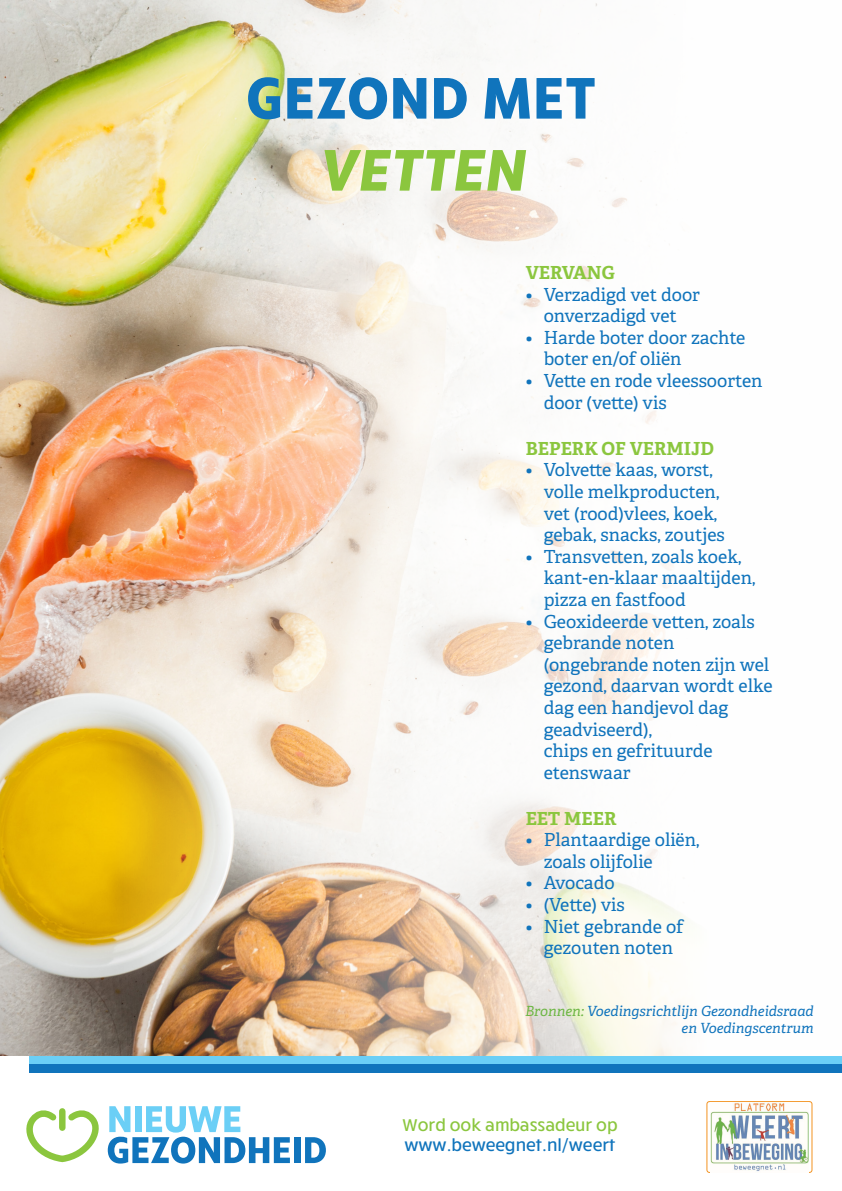
<style>
.page{position:relative;width:842px;height:1191px;background:#fff}
.page>*{position:absolute;margin:0;border:0;box-sizing:border-box;transform-origin:0 0}
.t1{font:700 60px "Ruck Sack";letter-spacing:.01em;color:#1074bc}
.t2{font:700 60px "Ruck Sack";color:#8bc63e}
.t3{font:18px/21.6px "Adelle";color:#1074bc}
.Alinea_kop_-_geel{font:700 18px "Adelle";color:#8bc63e}
.t4{font:500 17.4px/20.9px "Ruck Sack";color:#1074bc}
.Bullets_zonder_bulle{font:italic 14px "Adelle";color:#1074bc}
.s1{color:#6db644}
.s2{color:#8bc63e}
</style>
<div class="page">
<img style="left:0;top:0;width:688px;height:1056px">
<div style="left:30px;top:1056px;width:812px;height:8px;background:#6bcff6"></div>
<div style="left:30px;top:1064px;width:812px;height:8px;background:#1074bc"></div>
<svg style="left:108px;top:1106px;width:182px;height:57px"></svg>
<div style="left:294px;top:1137px;width:6px;height:26px;background:#1074bc"></div>
<svg style="left:305px;top:1137px;width:21px;height:26px"></svg>
<svg style="left:26px;top:1108px;width:73px;height:55px"></svg>
<div style="left:707px;top:1101px;width:105px;height:71px;background:linear-gradient(to bottom,#fff,#fff);border-radius:3px"></div>
<div style="left:707px;top:1101px;width:105px;height:71px;border:1px solid #f39321;border-radius:3px"></div>
<img style="left:710px;top:1102px;width:98px;height:70px">
<p class="t1" style="left:246px;top:57px;width:351px">GEZOND MET</p>
<p class="t2" style="left:318px;top:129px;width:218px">VETTEN</p>
<p class="Alinea_kop_-_geel" style="left:526px;top:260px;width:91px">VERVANG</p>
<p class="t3" style="left:526px;top:283px;width:176px;text-align:center">• Verzadigd vet door onverzadigd vet</p>
<p class="t3" style="left:544px;top:326px;width:203px;text-indent:-18px">• Harde boter door zachte boter en/of oliën</p>
<p class="t3" style="left:544px;top:369px;width:220px;text-indent:-18px">• Vette en rode vleessoorten door (vette) vis</p>
<p class="Alinea_kop_-_geel" style="left:526px;top:435px;width:190px">BEPERK OF VERMIJD</p>
<p class="t3" style="left:544px;top:458px;width:183px;text-indent:-18px">• Volvette kaas, worst, volle melkproducten, vet (rood)vlees, koek, gebak, snacks, zoutjes</p>
<p class="t3" style="left:544px;top:545px;width:213px;text-indent:-18px">• Transvetten, zoals koek, kant-en-klaar maaltijden, pizza en fastfood</p>
<p class="t3" style="left:544px;top:609px;width:230px;text-indent:-18px">• Geoxideerde vetten, zoals gebrande noten (ongebrande noten zijn wel gezond, daarvan wordt elke dag een handjevol dag geadviseerd),<br>chips en gefrituurde etenswaar</p>
<p class="Alinea_kop_-_geel" style="left:526px;top:805px;width:92px">EET MEER</p>
<p class="t3" style="left:544px;top:828px;width:157px;text-indent:-18px">• Plantaardige oliën, zoals olijfolie</p>
<p class="t3" style="left:526px;top:871px;width:90px">• Avocado</p>
<p class="t3" style="left:526px;top:893px;width:101px">• (Vette) vis</p>
<p class="t3" style="left:526px;top:914px;width:159px;text-align:center">• Niet gebrande of gezouten noten</p>
<p class="Bullets_zonder_bulle" style="left:525px;top:1000px;width:290px"><span class="s1">Bronnen:</span> Voedingsrichtlijn Gezondheidsraad</p>
<p class="Bullets_zonder_bulle" style="left:682px;top:1017px;width:134px">en Voedingscentrum</p>
<p class="t4" style="left:403px;top:1113px;width:217px"><span class="s2">Word ook ambassadeur op </span>www.beweegnet.nl/weert</p>
</div>
